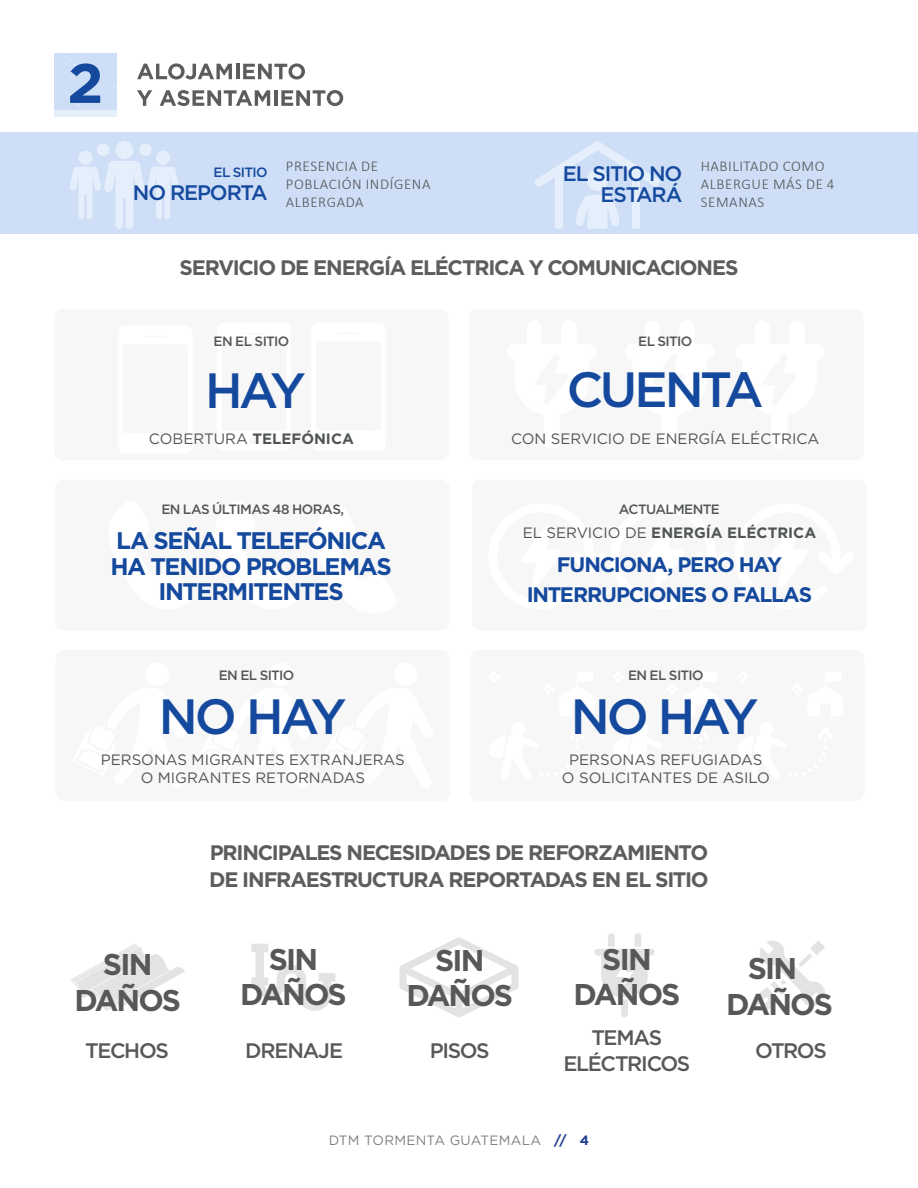
<style>
.page{position:relative;width:918px;height:1188px;background:#fff}
.page>*{position:absolute;margin:0;border:0;box-sizing:border-box;transform-origin:0 0}
.t1{font:500 49.5px "Gotham";letter-spacing:-.07em;color:#14499d}
.t2{font:700 30px/35.4px "Gotham";letter-spacing:-.06em;color:#57585a;text-align:center}
.t3{font:700 24px/25.5px "Gotham";letter-spacing:-.055em;color:#14499d;text-align:center}
.t4{font:700 21px/26.4px "Gotham";letter-spacing:-.055em;color:#5d5d5d}
.t5{font:500 21px/26.4px "Gotham";letter-spacing:-.06em;color:#57585a;text-align:center}
.t6{font:700 21px/30px "Gotham";letter-spacing:-.055em;color:#14499d;text-align:center}
.t7{font:500 21px/20.4px "Gotham";letter-spacing:-.055em;color:#14499d;text-align:right}
.t8{font:15px/18px "Gotham";color:#515555;text-align:center}
.t9{font:300 15px/18px "Calibri";letter-spacing:.04em;color:#515555}
.t10{font:700 15px "Gotham";color:#515555}
.t11{font:500 13.5px "Gotham";letter-spacing:-.04em;color:#545758}
.t12{font:13.5px "Gotham";letter-spacing:.02em;color:#808080}
.t13{font:500 13.5px "Gotham";letter-spacing:-.045em;color:#14499d}
.s1{font-weight:400}
.s2{font-weight:700;color:#1d3d90}
</style>
<div class="page">
<div style="left:0;top:132px;width:918px;height:101px;background:#cedef7"></div>
<div style="left:54px;top:309px;width:395px;height:151px;background:#f7f7f7;border-radius:9px"></div>
<svg style="left:137px;top:63px;width:95px;height:16px"></svg>
<hr style="left:236px;top:64px;width:3px;height:15px;background:#5c5c5c">
<svg style="left:243px;top:63px;width:62px;height:16px"></svg>
<svg style="left:137px;top:90px;width:15px;height:16px"></svg>
<svg style="left:160px;top:90px;width:110px;height:16px"></svg>
<hr style="left:274px;top:90px;width:4px;height:16px;background:#5c5c5c">
<svg style="left:281px;top:90px;width:62px;height:16px"></svg>
<div style="left:54px;top:53px;width:62px;height:63px;background:#cfdef7"></div>
<div style="left:54px;top:110px;width:62px;height:6px;background:#e5effb"></div>
<svg style="left:56px;top:55px;width:60px;height:55px"></svg>
<svg style="left:71px;top:944px;width:114px;height:67px"></svg>
<svg style="left:251px;top:944px;width:84px;height:67px"></svg>
<svg style="left:399px;top:937px;width:120px;height:80px"></svg>
<div style="left:595px;top:949px;width:60px;height:7px;background:#e3e3e3;border-radius:3px"></div>
<svg style="left:608px;top:933px;width:7px;height:14px"></svg>
<svg style="left:634px;top:933px;width:7px;height:14px"></svg>
<svg style="left:601px;top:956px;width:47px;height:61px"></svg>
<svg style="left:755px;top:940px;width:70px;height:70px"></svg>
<div style="left:469px;top:309px;width:395px;height:151px;background:#f7f7f7;border-radius:9px"></div>
<div style="left:470px;top:650px;width:394px;height:151px;background:#f7f7f7;border-radius:9px"></div>
<div style="left:472px;top:480px;width:395px;height:151px;background:#f7f7f7;border-radius:9px"></div>
<div style="left:55px;top:480px;width:395px;height:151px;background:#f7f7f7;border-radius:9px"></div>
<div style="left:56px;top:650px;width:394px;height:151px;background:#f7f7f7;border-radius:9px"></div>
<svg style="left:70px;top:141px;width:109px;height:88px"></svg>
<svg style="left:535px;top:141px;width:125px;height:88px"></svg>
<p class="t13" style="left:213px;top:163px;width:56px">EL SITIO</p>
<h3 class="t7" style="left:133px;top:182px;width:136px">NO REPORTA</h3>
<p class="t9" style="left:286px;top:158px;width:146px">PRESENCIA DE<br>POBLACIÓN INDÍGENA<br>ALBERGADA</p>
<p class="t9" style="left:701px;top:158px;width:135px">HABILITADO COMO<br>ALBERGUE MÁS DE 4<br>SEMANAS</p>
<h3 class="t7" style="left:563px;top:163px;width:121px">EL SITIO NO<br>ESTARÁ</h3>
<h3 class="t4" style="left:179px;top:254px;width:561px">SERVICIO DE ENERGÍA ELÉCTRICA Y COMUNICACIONES</h3>
<p class="t11" style="left:214px;top:333px;width:77px">EN EL SITIO</p>
<h1 class="t1" style="left:205px;top:358px;width:102px">HAY</h1>
<p class="t10" style="left:149px;top:429px;width:206px"><span class="s1">COBERTURA</span> TELEFÓNICA</p>
<p class="t11" style="left:161px;top:501px;width:184px">EN LAS ÚLTIMAS 48 HORAS,</p>
<h3 class="t3" style="left:110px;top:528px;width:283px">LA SEÑAL TELEFÓNICA<br>HA TENIDO PROBLEMAS<br>INTERMITENTES</h3>
<p class="t11" style="left:638px;top:333px;width:56px">EL SITIO</p>
<h1 class="t1" style="left:567px;top:357px;width:198px">CUENTA</h1>
<p class="t8" style="left:511px;top:429px;width:310px">CON SERVICIO DE ENERGÍA ELÉCTRICA</p>
<p class="t11" style="left:619px;top:501px;width:102px">ACTUALMENTE</p>
<p class="t10" style="left:523px;top:523px;width:295px"><span class="s1">EL SERVICIO DE</span> ENERGÍA ELÉCTRICA</p>
<h3 class="t6" style="left:527px;top:549px;width:287px">FUNCIONA, PERO HAY<br>INTERRUPCIONES O FALLAS</h3>
<p class="t11" style="left:219px;top:666px;width:77px">EN EL SITIO</p>
<p class="t11" style="left:628px;top:666px;width:77px">EN EL SITIO</p>
<h1 class="t1" style="left:159px;top:685px;width:189px">NO HAY</h1>
<p class="t8" style="left:101px;top:750px;width:306px">PERSONAS MIGRANTES EXTRANJERAS<br>O MIGRANTES RETORNADAS</p>
<h1 class="t1" style="left:571px;top:685px;width:189px">NO HAY</h1>
<p class="t8" style="left:562px;top:750px;width:209px">PERSONAS REFUGIADAS<br>O SOLICITANTES DE ASILO</p>
<h3 class="t4" style="left:209px;top:839px;width:501px">PRINCIPALES NECESIDADES DE REFORZAMIENTO<br>DE INFRAESTRUCTURA REPORTADAS EN EL SITIO</h3>
<h2 class="t2" style="left:240px;top:941px;width:108px">SIN<br>DAÑOS</h2>
<h2 class="t2" style="left:574px;top:941px;width:108px">SIN<br>DAÑOS</h2>
<h2 class="t2" style="left:726px;top:951px;width:108px">SIN<br>DAÑOS</h2>
<h2 class="t2" style="left:74px;top:947px;width:108px">SIN<br>DAÑOS</h2>
<h2 class="t2" style="left:406px;top:942px;width:108px">SIN<br>DAÑOS</h2>
<h3 class="t5" style="left:85px;top:1037px;width:85px">TECHOS</h3>
<h3 class="t5" style="left:245px;top:1037px;width:100px">DRENAJE</h3>
<h3 class="t5" style="left:430px;top:1037px;width:62px">PISOS</h3>
<h3 class="t5" style="left:563px;top:1024px;width:129px">TEMAS<br>ELÉCTRICOS</h3>
<p class="t12" style="left:329px;top:1131px;width:262px">DTM TORMENTA GUATEMALA <span class="s2">// 4</span></p>
<h3 class="t5" style="left:755px;top:1037px;width:73px">OTROS</h3>
</div>
